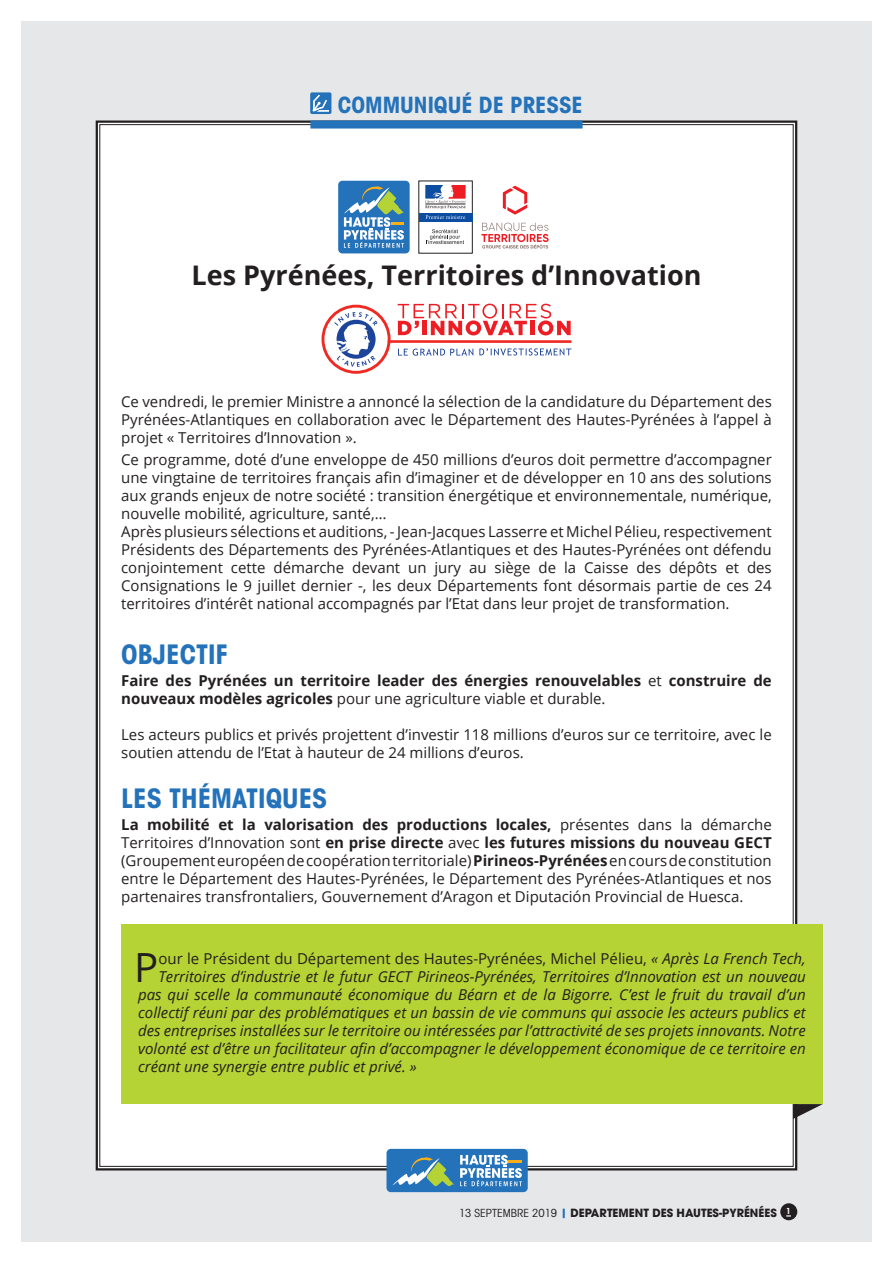
<style>
.page{position:relative;width:893px;height:1263px;background:#fff}
.page>*{position:absolute;margin:0;border:0;box-sizing:border-box;transform-origin:0 0}
.t1{font:40.2px "Open Sans";color:#231f20}
.t2{font:700 27px "Open Sans";color:#231f20}
.t3{font:700 condensed 27px "Avant Garde";color:#2472ba}
.t4{font:700 condensed 22.5px "Avant Garde";color:#2472ba}
.t5{font:15px/18px "Open Sans";color:#231f20;text-align:justify}
.t6{font:italic 15px "Open Sans";color:#231f20}
.t7{font:700 15px/18px "Open Sans";color:#231f20}
.t8{font:700 11.25px "Avant Garde";color:#231f20}
.s1{font-weight:400}
.s2{font-weight:700}
.s3{font-style:italic}
.s4{font-weight:400;font-stretch:condensed}
.s5{color:#2472ba}
</style>
<div class="page">
<div style="left:21px;top:21px;width:851px;height:1221px;background:#e6e7e9"></div>
<div style="left:95px;top:120px;width:703px;height:1051px;background:#fff"></div>
<div style="left:310px;top:120px;width:273px;height:9px;background:#2472ba"></div>
<div style="left:310px;top:92px;width:21px;height:22px;border:2px solid #2472ba"></div>
<svg style="left:313px;top:95px;width:16px;height:17px"></svg>
<svg style="left:793px;top:1104px;width:30px;height:15px"></svg>
<div style="left:121px;top:924px;width:702px;height:180px;background:#b5d334"></div>
<div style="left:780px;top:1203px;width:17px;height:17px;background:#231f20;border-radius:50%"></div>
<div style="left:386px;top:1149px;width:142px;height:43px;background:#2472ba;border-radius:4px"></div>
<svg style="left:460px;top:1155px;width:62px;height:31px"></svg>
<svg style="left:392px;top:1157px;width:62px;height:29px"></svg>
<div style="left:419px;top:181px;width:53px;height:72px;background:#fff"></div>
<div style="left:419px;top:213px;width:53px;height:8px;background:#0d4da1"></div>
<svg style="left:426px;top:215px;width:39px;height:4px"></svg>
<svg style="left:425px;top:185px;width:41px;height:24px"></svg>
<svg style="left:426px;top:229px;width:38px;height:15px"></svg>
<div style="left:338px;top:181px;width:72px;height:72px;background:#2472ba;border-radius:4px"></div>
<svg style="left:344px;top:186px;width:60px;height:62px"></svg>
<svg style="left:481px;top:223px;width:68px;height:25px;background:#edcaca"></svg>
<svg style="left:503px;top:186px;width:24px;height:29px"></svg>
<svg style="left:398px;top:348px;width:173px;height:8px"></svg>
<svg style="left:322px;top:305px;width:69px;height:69px;background:#dcc9d5"></svg>
<svg style="left:398px;top:304px;width:173px;height:31px;background:#f8aeb0"></svg>
<hr style="left:388px;top:340px;width:183px;height:3px;background:#ee2a23">
<h3 class="t4" style="left:338px;top:90px;width:247px">COMMUNIQUÉ DE PRESSE</h3>
<h2 class="t2" style="left:191px;top:256px;width:511px">Les Pyrénées, Territoires d’Innovation</h2>
<p class="t5" style="left:121px;top:392px;width:652px">Ce vendredi, le premier Ministre a annoncé la sélection de la candidature du Département des Pyrénées-Atlantiques en collaboration avec le Département des Hautes-Pyrénées à l’appel à projet « Territoires d’Innovation ».</p>
<p class="t5" style="left:121px;top:450px;width:652px;text-align:left">Ce programme, doté d’une enveloppe de 450 millions d’euros doit permettre d’accompagner une vingtaine de territoires français afin d’imaginer et de développer en 10 ans des solutions aux grands enjeux de notre société : transition énergétique et environnementale, numérique, nouvelle mobilité, agriculture, santé,…<br>Après plusieurs sélections et auditions, - Jean-Jacques Lasserre et Michel Pélieu, respectivement Présidents des Départements des Pyrénées-Atlantiques et des Hautes-Pyrénées ont défendu conjointement cette démarche devant un jury au siège de la Caisse des dépôts et des Consignations le 9 juillet dernier -, les deux Départements font désormais partie de ces 24 territoires d’intérêt national accompagnés par l’Etat dans leur projet de transformation.</p>
<h2 class="t3" style="left:121px;top:637px;width:108px">OBJECTIF</h2>
<p class="t7" style="left:121px;top:671px;width:652px">Faire des Pyrénées un territoire leader des énergies renouvelables <span class="s1">et</span> construire de nouveaux modèles agricoles <span class="s1">pour une agriculture viable et durable.</span></p>
<p class="t5" style="left:121px;top:725px;width:652px">Les acteurs publics et privés projettent d’investir 118 millions d’euros sur ce territoire, avec le soutien attendu de l’Etat à hauteur de 24 millions d’euros.</p>
<h2 class="t3" style="left:121px;top:781px;width:208px">LES THÉMATIQUES</h2>
<p class="t5" style="left:121px;top:815px;width:652px"><span class="s2">La mobilité et la valorisation des productions locales,</span> présentes dans la démarche Territoires d’Innovation sont <span class="s2">en prise directe</span> avec <span class="s2">les futures missions du nouveau GECT </span>(Groupement européen de coopération territoriale) <span class="s2">Pirineos-Pyrénées</span> en cours de constitution entre le Département des Hautes-Pyrénées, le Département des Pyrénées-Atlantiques et nos partenaires transfrontaliers, Gouvernement d’Aragon et Diputación Provincial de Huesca.</p>
<h1 class="t1" style="left:134px;top:940px;width:26px">P</h1>
<p class="t5" style="left:158px;top:949px;width:649px">our le Président du Département des Hautes-Pyrénées, Michel Pélieu, <span class="s3">« Après La French Tech,</span></p>
<p class="t6" style="left:158px;top:966px;width:649px">Territoires d’industrie et le futur GECT Pirineos-Pyrénées, Territoires d’Innovation est un nouveau</p>
<p class="t6" style="left:138px;top:984px;width:669px">pas qui scelle la communauté économique du Béarn et de la Bigorre. C’est le fruit du travail d’un</p>
<p class="t6" style="left:138px;top:1002px;width:669px">collectif réuni par des problématiques et un bassin de vie communs qui associe les acteurs publics et</p>
<p class="t6" style="left:138px;top:1020px;width:669px">des entreprises installées sur le territoire ou intéressées par l’attractivité de ses projets innovants. Notre</p>
<p class="t6" style="left:138px;top:1038px;width:669px">volonté est d’être un facilitateur afin d’accompagner le développement économique de ce territoire en</p>
<p class="t6" style="left:138px;top:1056px;width:280px">créant une synergie entre public et privé. »</p>
<p class="t8" style="left:459px;top:1206px;width:333px"><span class="s4">13 SEPTEMBRE 2019</span> <span class="s5">|</span> DEPARTEMENT DES HAUTES-PYRÉNÉES <sup>1</sup></p>
</div>
